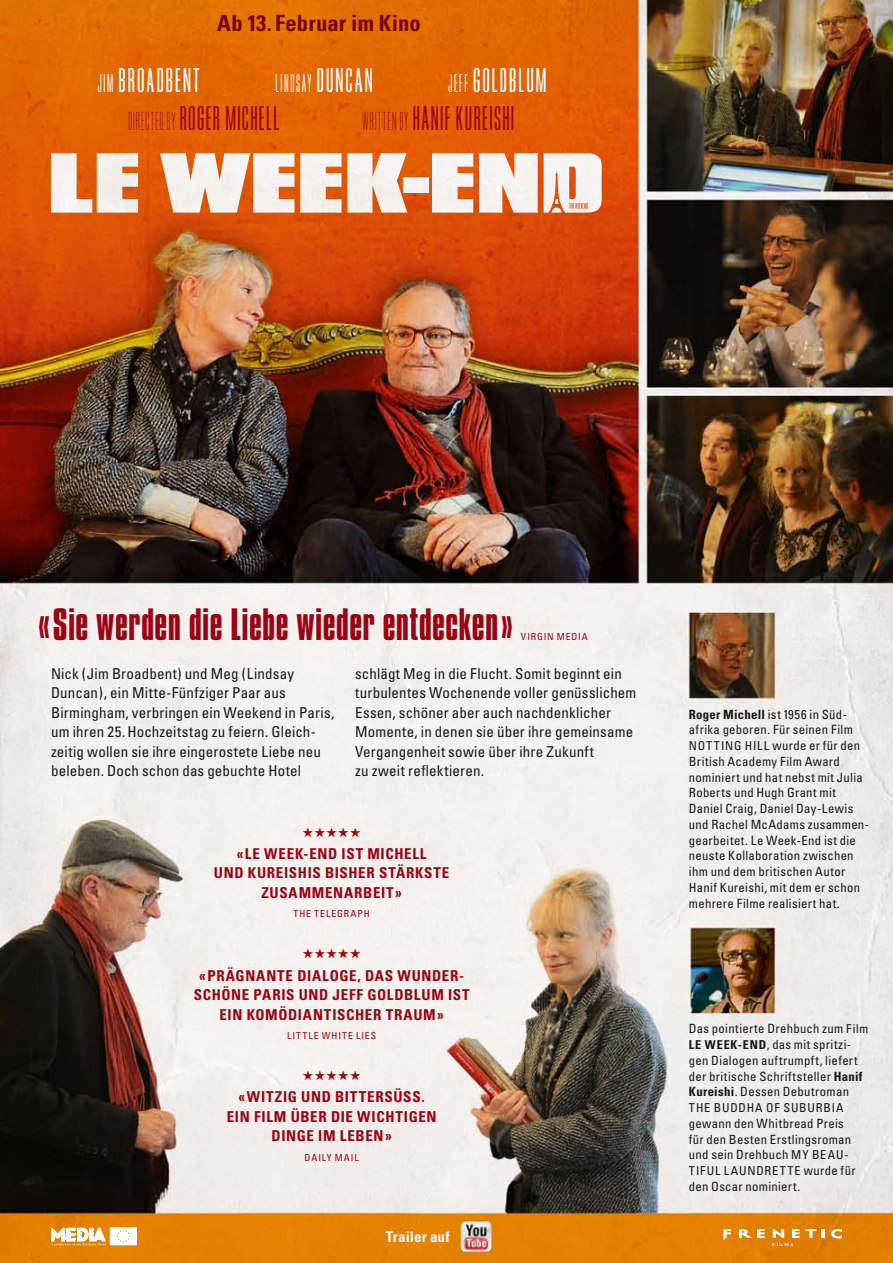
<style>
.page{position:relative;width:893px;height:1263px;background:#fff}
.page>*{position:absolute;margin:0;border:0;box-sizing:border-box;transform-origin:0 0}
._07_synopsis_titel{font:39px "Compacta BT";letter-spacing:.01em;color:#9c0312}
._02_autor_zusatz{font:36px "B Bee";letter-spacing:.035em;color:#9c0312}
._02_autor_zusatz-2{font:36px "B Bee";letter-spacing:.055em;color:#fff}
._02_autor_zusatz-3{font:27px "Bee Bld";letter-spacing:.06em;color:#fff}
.t1{font:700 condensed 22.5px "Univers";letter-spacing:.005em;color:#770302}
._07_synopsis{font:condensed 15px/19.5px "Univers";letter-spacing:.01em;color:#181716}
._06_rezension{font:700 condensed 15px/19.5px "Univers";letter-spacing:.045em;color:#9c0312;text-align:center}
._07_synopsis-2{font:700 condensed 15px "Univers";letter-spacing:.005em;color:#fff}
.t2{font:13.5px "Zapf Dingbats ITC";color:#9c0312}
._08_regisseur{font:condensed 12.75px/15.8px "Univers";letter-spacing:.025em;color:#181716}
._08_regisseur-2{font:condensed 12.3px "Univers";letter-spacing:.065em;color:#181716}
._06_quelle{font:condensed 9.75px "Univers";letter-spacing:.105em;color:#9c0312}
._07_synopsis_titel-2{font:condensed 9.75px "Univers";letter-spacing:.085em;color:#9c0312}
._06_quelle-2{font:condensed 9.75px "Univers";letter-spacing:.08em;color:#9c0312}
.s1{font-family:"Bee Bld";font-size:27px}
.s2{font-family:"B Bee";font-size:36px}
.s3{font-family:"Bee";font-size:27px}
.s4{font-weight:700}
.s5{font-size:12.3px}
.s6{font-weight:700;font-size:12.3px}
.s7{font-size:12.75px}
</style>
<div class="page">
<img style="left:0;top:0;width:893px;height:1263px">
<img style="left:51px;top:153px;width:87px;height:60px">
<img style="left:160px;top:153px;width:247px;height:60px">
<svg style="left:432px;top:153px;width:112px;height:60px"></svg>
<img style="left:544px;top:153px;width:58px;height:60px">
<img style="left:403px;top:177px;width:26px;height:15px">
<img style="left:460px;top:1220px;width:32px;height:32px">
<svg style="left:51px;top:1227px;width:86px;height:19px"></svg>
<svg style="left:723px;top:1229px;width:8px;height:11px"></svg>
<svg style="left:739px;top:1229px;width:26px;height:9px"></svg>
<svg style="left:806px;top:1229px;width:10px;height:9px"></svg>
<svg style="left:822px;top:1229px;width:3px;height:9px"></svg>
<svg style="left:772px;top:1229px;width:27px;height:17px"></svg>
<svg style="left:831px;top:1229px;width:11px;height:9px"></svg>
<p class="t1" style="left:217px;top:9px;width:205px">Ab 13. Februar im Kino</p>
<p class="_02_autor_zusatz-2" style="left:98px;top:56px;width:103px"><span class="s1">JIM</span> BROADBENT</p>
<p class="_02_autor_zusatz-3" style="left:276px;top:65px;width:99px">LINDSAY <span class="s2">DUNCAN</span></p>
<p class="_02_autor_zusatz-2" style="left:448px;top:56px;width:99px"><span class="s1">JEFF</span> GOLDBLUM</p>
<p class="_02_autor_zusatz" style="left:129px;top:94px;width:152px"><span class="s3">DIRECTED BY</span> ROGER MICHELL</p>
<p class="_02_autor_zusatz" style="left:362px;top:94px;width:153px"><span class="s3">WRITTEN BY</span> HANIF KUREISHI</p>
<p class="_07_synopsis_titel" style="left:38px;top:602px;width:476px">«Sie werden die Liebe wieder entdecken»</p>
<p class="_07_synopsis_titel-2" style="left:521px;top:631px;width:68px">VIRGIN MEDIA</p>
<p class="_07_synopsis" style="left:51px;top:663px;width:285px">Nick (Jim Broadbent) und Meg ( -Lindsay Duncan), ein Mitte-Fünfziger Paar aus Birmingham, verbringen ein Weekend in Paris, um ihren 25.Hochzeitstag zu feiern. Gleich&shy;zeitig wollen sie ihre eingerostete Liebe neu beleben. Doch schon das gebuchte Hotel</p>
<p class="_07_synopsis" style="left:355px;top:663px;width:283px">schlägt Meg in die Flucht. Somit beginnt ein turbulentes Wochenende voller genüsslichem Essen, schöner aber auch nachdenklicher Momente, in denen sie über ihre gemeinsame Vergangenheit sowie über ihre Zukunft<br>zu zweit reflektieren.</p>
<p class="t2" style="left:303px;top:825px;width:60px">★ ★ ★ ★ ★</p>
<p class="_06_rezension" style="left:214px;top:843px;width:237px">«LE WEEK-END IST MICHELL<br>UND KUREISHIS BISHER STÄRKSTE<br>ZUSAMMENARBEIT»</p>
<p class="_06_quelle" style="left:294px;top:907px;width:78px">THE TELEGRAPH</p>
<p class="t2" style="left:303px;top:947px;width:60px">★ ★ ★ ★ ★</p>
<p class="_06_rezension" style="left:194px;top:965px;width:278px">«PRÄGNANTE DIALOGE, DAS WUNDER-<br>SCHÖNE PARIS UND JEFF GOLDBLUM IST<br>EIN KOMÖDIANTISCHER TRAUM»</p>
<p class="_06_quelle" style="left:287px;top:1029px;width:90px">LITTLE WHITE LIES</p>
<p class="t2" style="left:303px;top:1069px;width:60px">★ ★ ★ ★ ★</p>
<p class="_06_rezension" style="left:227px;top:1087px;width:211px">«WITZIG UND BITTERSÜSS.<br>EIN FILM ÜBER DIE WICHTIGEN<br>DINGE IM LEBEN»</p>
<p class="_06_quelle-2" style="left:305px;top:1151px;width:56px">DAILY MAIL</p>
<p class="_07_synopsis-2" style="left:386px;top:1227px;width:65px">Trailer auf</p>
<p class="_08_regisseur" style="left:689px;top:706px;width:180px"><span class="s4">Roger Michell</span> ist 1956 in Süd&shy;afrika geboren. Für seinen Film<br><span class="s5">NOTTING HILL</span> wurde er für den<br>British Academy Film Award nominiert und hat nebst mit Julia<br>Roberts und Hugh Grant mit<br>Daniel Craig, Daniel Day-Lewis und Rachel -McAdams zusammen&shy;gearbeitet. Le Week-End ist die neuste Kollaboration zwischen ihm und dem britischen Autor<br>Hanif Kureishi, mit dem er schon mehrere Filme realisiert hat.</p>
<p class="_08_regisseur" style="left:689px;top:1020px;width:181px">Das pointierte Drehbuch zum <span class="s5">Film<br></span><span class="s6">LE WEEK-END</span>, das mit spritzi&shy;gen Dialogen auftrumpft, liefert der britische Schriftsteller <span class="s4">Hanif<br>Kureishi</span>. Dessen Debutroman</p>
<p class="_08_regisseur-2" style="left:689px;top:1100px;width:156px">THE -BUDDHA OF SUBURBIA</p>
<p class="_08_regisseur" style="left:689px;top:1115px;width:164px">gewann den Whitbread Preis für den Besten Erstlingsroman und sein Drehbuch <span class="s5">MY BEAU-</span></p>
<p class="_08_regisseur-2" style="left:689px;top:1163px;width:168px">TIFUL LAUNDRETTE <span class="s7">wurde für</span></p>
<p class="_08_regisseur" style="left:689px;top:1178px;width:113px">den Oscar nominiert.</p>
</div>
